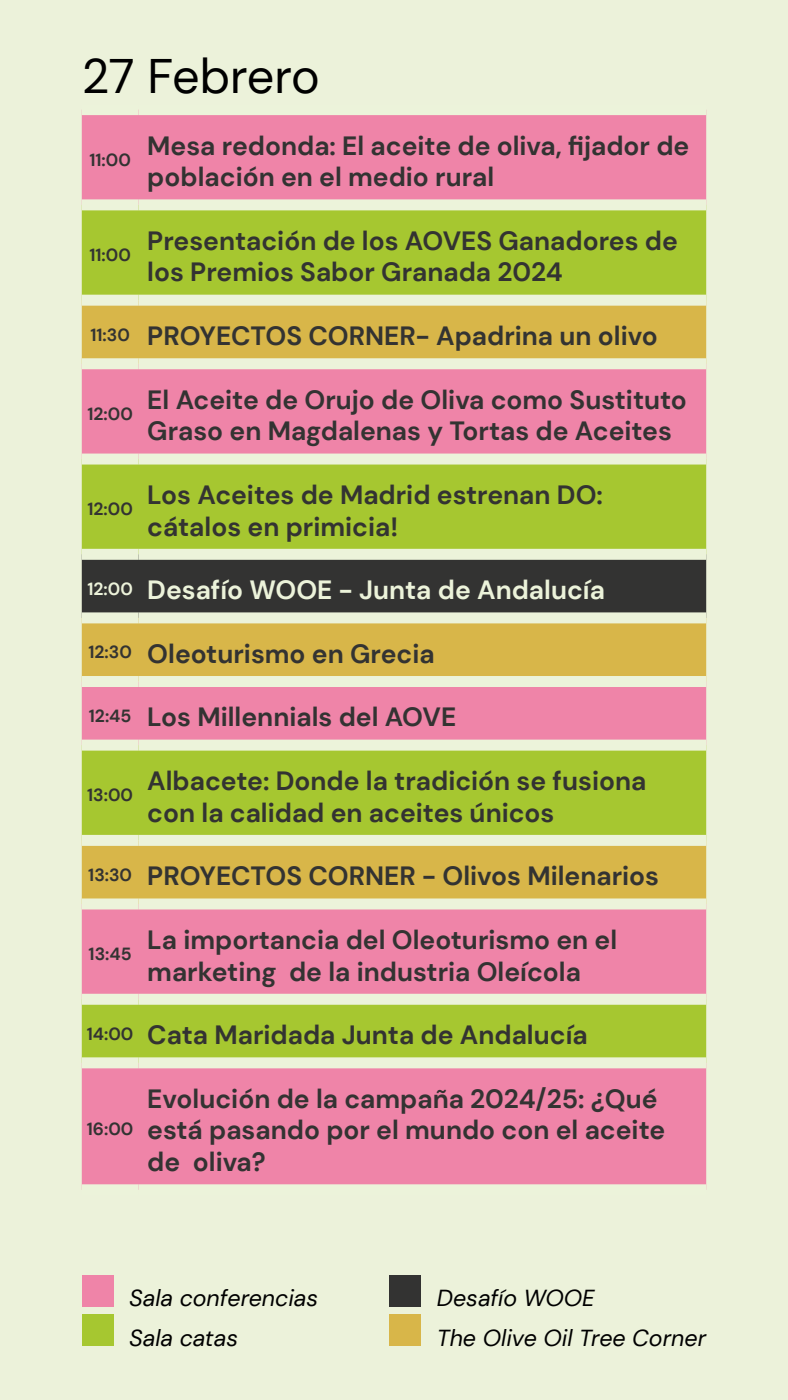
<style>
.page{position:relative;width:788px;height:1400px;background:#fff}
.page>*{position:absolute;margin:0;border:0;box-sizing:border-box;transform-origin:0 0}
.t1{font:48.39px "DM Sans";letter-spacing:-.015em;color:#000}
.t2{font:700 26.43px/31.7px "DM Sans";color:#333332}
.t3{font:700 26.43px "DM Sans";color:#ecf3da}
.t4{font:italic 23.1px "DM Sans";color:#000}
.t5{font:700 17.59px "DM Sans";color:#333332}
</style>
<div class="page">
<div style="left:0;top:0;width:787px;height:1400px;background:#ecf2da"></div>
<div style="left:82px;top:115px;width:624px;height:1069px;background:#ef84a8"></div>
<svg style="left:82px;top:210px;width:624px;height:847px;background:#bcb255"></svg>
<div style="left:82px;top:306px;width:624px;height:52px;background:#d8b649"></div>
<svg style="left:82px;top:560px;width:624px;height:116px;background:#86753e"></svg>
<div style="left:82px;top:846px;width:624px;height:52px;background:#d8b649"></div>
<div style="left:82px;top:909px;width:624px;height:85px;background:#ef84a8"></div>
<div style="left:82px;top:549px;width:56px;height:11px;background:#ecf3da"></div>
<div style="left:138px;top:549px;width:568px;height:11px;background:#ecf3da"></div>
<div style="left:82px;top:295px;width:56px;height:11px;background:#ecf3da"></div>
<div style="left:82px;top:612px;width:56px;height:11px;background:#ecf3da"></div>
<div style="left:82px;top:835px;width:56px;height:11px;background:#ecf3da"></div>
<div style="left:138px;top:295px;width:568px;height:11px;background:#ecf3da"></div>
<div style="left:138px;top:612px;width:568px;height:11px;background:#ecf3da"></div>
<div style="left:138px;top:835px;width:568px;height:11px;background:#ecf3da"></div>
<div style="left:82px;top:358px;width:56px;height:11px;background:#ecf3da"></div>
<div style="left:82px;top:676px;width:56px;height:11px;background:#ecf3da"></div>
<div style="left:82px;top:898px;width:56px;height:11px;background:#ecf3da"></div>
<div style="left:138px;top:358px;width:568px;height:11px;background:#ecf3da"></div>
<div style="left:138px;top:676px;width:568px;height:11px;background:#ecf3da"></div>
<div style="left:138px;top:898px;width:568px;height:11px;background:#ecf3da"></div>
<div style="left:82px;top:199px;width:56px;height:11px;background:#ecf3da"></div>
<div style="left:138px;top:199px;width:568px;height:11px;background:#ecf3da"></div>
<div style="left:82px;top:454px;width:56px;height:11px;background:#ecf3da"></div>
<div style="left:138px;top:454px;width:568px;height:11px;background:#ecf3da"></div>
<div style="left:82px;top:740px;width:56px;height:11px;background:#ecf3da"></div>
<div style="left:82px;top:994px;width:56px;height:11px;background:#ecf3da"></div>
<div style="left:138px;top:740px;width:568px;height:11px;background:#ecf3da"></div>
<div style="left:138px;top:994px;width:568px;height:11px;background:#ecf3da"></div>
<div style="left:82px;top:1057px;width:56px;height:11px;background:#ecf3da"></div>
<div style="left:138px;top:1057px;width:568px;height:11px;background:#ecf3da"></div>
<div style="left:82px;top:1275px;width:31px;height:31px;background:#ef84a8"></div>
<div style="left:389px;top:1275px;width:32px;height:31px;background:#333332"></div>
<div style="left:82px;top:1314px;width:31px;height:32px;background:#a6c730"></div>
<div style="left:389px;top:1314px;width:32px;height:32px;background:#d8b649"></div>
<h1 class="t1" style="left:82px;top:46px;width:239px">27 Febrero</h1>
<p class="t2" style="left:147px;top:129px;width:543px;text-indent:-58px"><sub>11:00</sub> Mesa redonda: El aceite de oliva, fijador de población en el medio rural</p>
<p class="t2" style="left:147px;top:225px;width:532px;text-indent:-58px"><sub>11:00</sub> Presentación de los AOVES Ganadores de los Premios Sabor Granada 2024</p>
<p class="t2" style="left:90px;top:320px;width:568px"><sup>11:30</sup> PROYECTOS CORNER- Apadrina un olivo</p>
<p class="t2" style="left:147px;top:384px;width:541px;text-indent:-60px"><sub>12:00</sub> El Aceite de Orujo de Oliva como Sustituto<br>Graso en Magdalenas y Tortas de Aceites</p>
<p class="t2" style="left:147px;top:479px;width:457px;text-indent:-60px"><sub>12:00</sub> Los Aceites de Madrid estrenan DO: cátalos en primicia!</p>
<p class="t3" style="left:87px;top:573px;width:519px"><sup>12:00</sup> Desafío WOOE - Junta de Andalucía</p>
<p class="t2" style="left:88px;top:638px;width:347px"><sup>12:30</sup> Oleoturismo en Grecia</p>
<p class="t2" style="left:89px;top:701px;width:369px"><sup>12:45</sup> Los Millennials del AOVE</p>
<p class="t2" style="left:147px;top:765px;width:500px;text-indent:-60px"><sub>13:00</sub> Albacete: Donde la tradición se fusiona con la calidad en aceites únicos</p>
<p class="t2" style="left:88px;top:860px;width:572px"><sup>13:30</sup> PROYECTOS CORNER - Olivos Milenarios</p>
<p class="t2" style="left:147px;top:924px;width:471px;text-indent:-59px"><sub>13:45</sub> La importancia del Oleoturismo en el marketing de la industria Oleícola</p>
<p class="t2" style="left:87px;top:1019px;width:502px"><sup>14:00</sup> Cata Maridada Junta de Andalucía</p>
<p class="t5" style="left:87px;top:1118px;width:48px">16:00</p>
<p class="t2" style="left:147px;top:1083px;width:519px">Evolución de la campaña 2024/25: ¿Qué está pasando por el mundo con el aceite de oliva?</p>
<p class="t4" style="left:129px;top:1284px;width:191px">Sala conferencias</p>
<p class="t4" style="left:437px;top:1284px;width:159px">Desafío WOOE</p>
<p class="t4" style="left:129px;top:1323px;width:110px">Sala catas</p>
<p class="t4" style="left:437px;top:1323px;width:271px">The Olive Oil Tree Corner</p>
</div>
